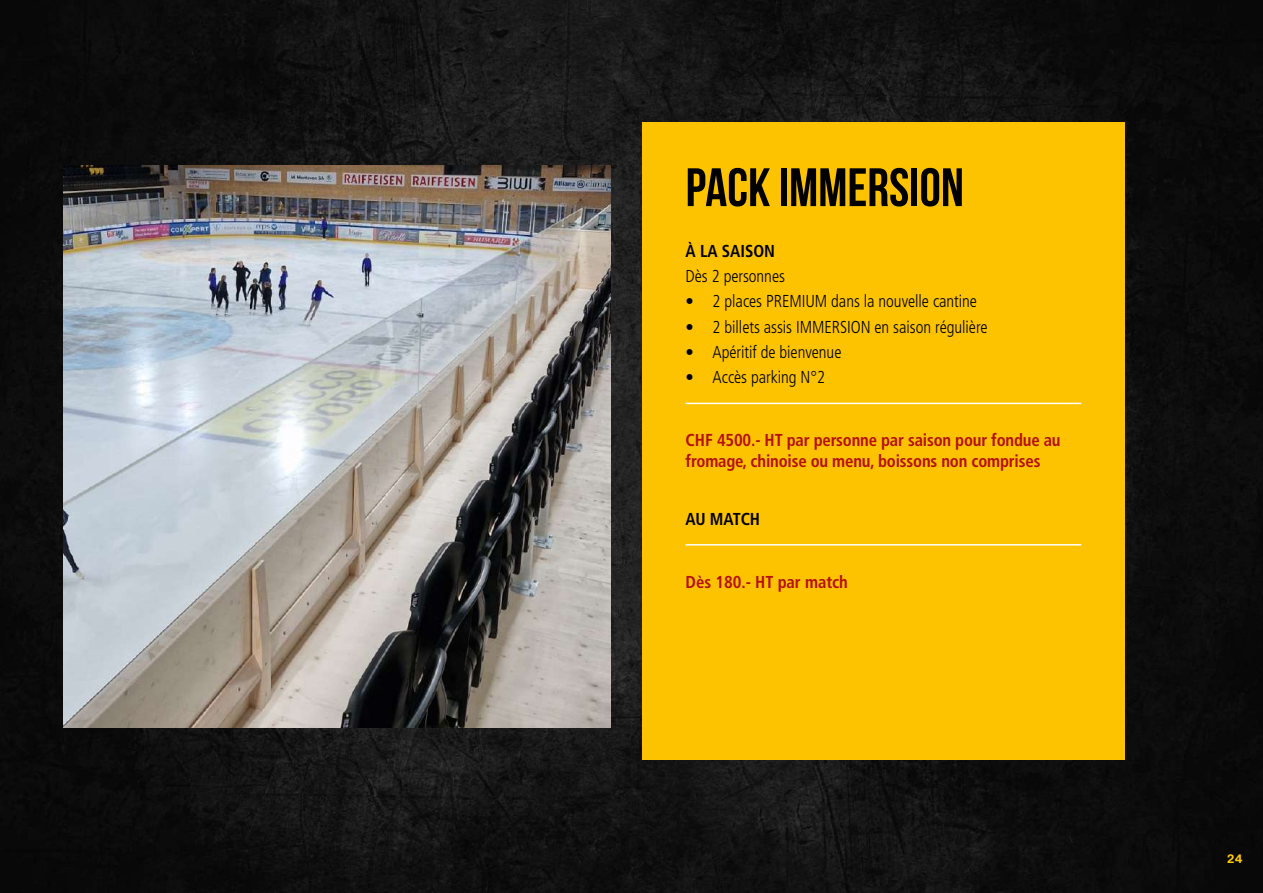
<style>
.page{position:relative;width:1263px;height:893px;background:#fff}
.page>*{position:absolute;margin:0;border:0;box-sizing:border-box;transform-origin:0 0}
.t1{font:700 54px "Bebas Neue";color:#000}
.t2{font:300 condensed 17.25px "Frutiger LT Std";letter-spacing:-.005em;color:#000}
.t3{font:700 condensed 17.25px/21px "Frutiger LT Std";letter-spacing:-.01em;color:#b40f0b}
.t4{font:700 condensed 17.25px "Frutiger LT Std";letter-spacing:-.005em;color:#000}
.t5{font:700 12px "Helvetica Now Text";color:#fecb04}
</style>
<div class="page">
<img style="left:0;top:0;width:1263px;height:893px">
<div style="left:642px;top:122px;width:483px;height:638px;background:#fdc300"></div>
<hr style="left:686px;top:403px;width:395px;height:1px;background:#fff">
<hr style="left:686px;top:544px;width:395px;height:2px;background:#fff">
<img style="left:64px;top:166px;width:546px;height:562px">
<h1 class="t1" style="left:686px;top:158px;width:280px">PACK IMMERSION</h1>
<p class="t4" style="left:686px;top:241px;width:91px">À LA SAISON</p>
<p class="t2" style="left:686px;top:266px;width:101px">Dès 2 personnes</p>
<p class="t2" style="left:686px;top:292px;width:293px">• 2 places PREMIUM dans la nouvelle cantine</p>
<p class="t2" style="left:686px;top:317px;width:304px">• 2 billets assis IMMERSION en saison régulière</p>
<p class="t2" style="left:686px;top:342px;width:157px">• Apéritif de bienvenue</p>
<p class="t2" style="left:686px;top:367px;width:141px">• Accès parking N°2</p>
<p class="t3" style="left:686px;top:430px;width:377px">CHF 4500.- HT par personne par saison pour fondue au fromage, chinoise ou menu, boissons non comprises</p>
<p class="t4" style="left:686px;top:508px;width:76px">AU MATCH</p>
<p class="t3" style="left:686px;top:571px;width:164px">Dès 180.- HT par match</p>
<p class="t5" style="left:1227px;top:851px;width:17px">24</p>
</div>
